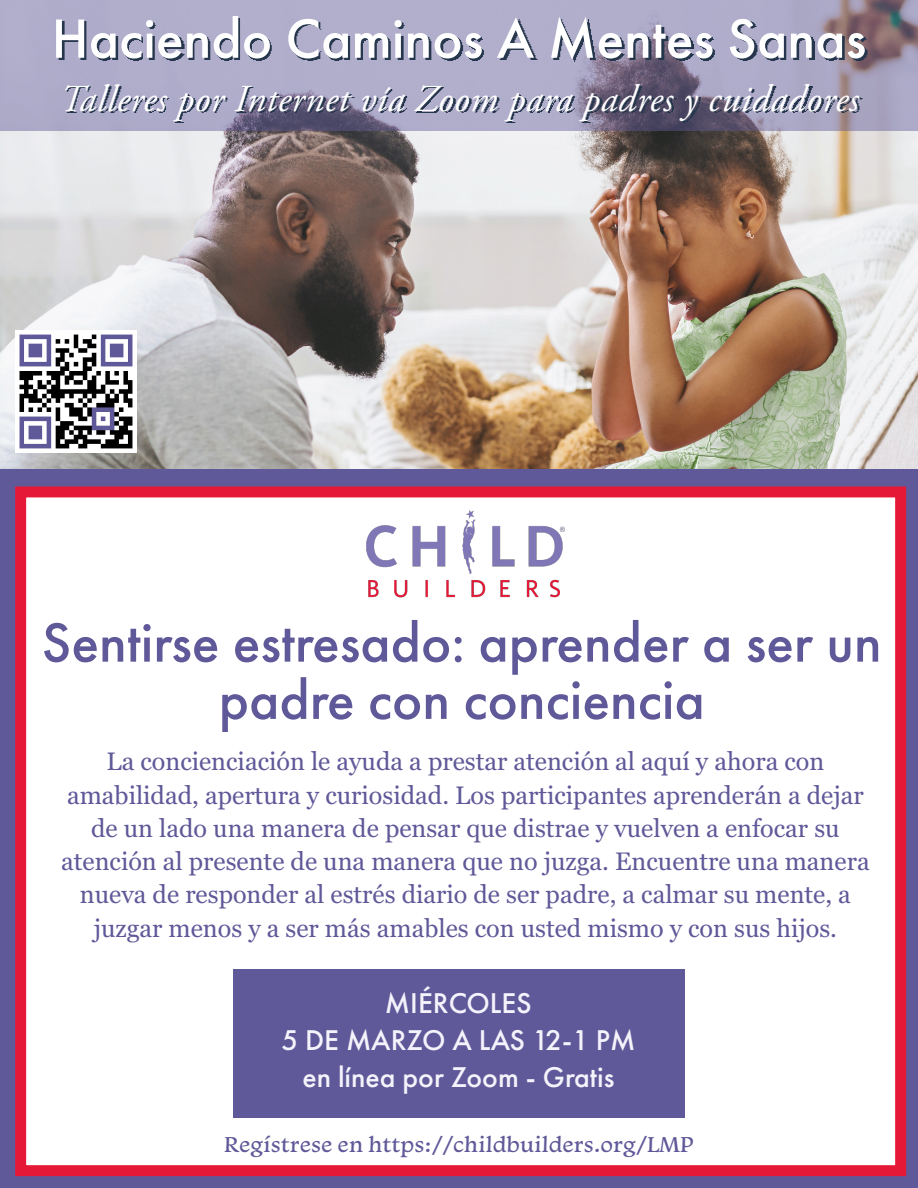
<style>
.page{position:relative;width:918px;height:1188px;background:#fff}
.page>*{position:absolute;margin:0;border:0;box-sizing:border-box;transform-origin:0 0}
.t1{font:500 57.3px/57.3px "Futura PT";color:#605999;text-align:center}
.t2{font:500 57.3px "Futura PT";color:#fff}
.t3{font:italic 37.95px "Adobe Garamond Pro";letter-spacing:.015em;color:#fff}
.t4{font:500 29.7px/37px "Futura PT";color:#f4f3fb;text-align:center}
.t5{font:25.2px/33.3px "Georgia Pro";color:#605999;text-align:center}
.t6{font:22.5px "Monarcha";color:#605999}
</style>
<div class="page">
<div style="left:0;top:466px;width:918px;height:722px;background:#605999"></div>
<img style="left:0;top:131px;width:918px;height:337px">
<div style="left:21px;top:492px;width:879px;height:679px;background:#fff"></div>
<div style="left:15px;top:486px;width:891px;height:690px;border:11px solid #e51937"></div>
<div style="left:233px;top:969px;width:451px;height:149px;background:#605999"></div>
<img style="left:366px;top:511px;width:198px;height:87px">
<img style="left:15px;top:330px;width:122px;height:122px">
<div style="left:0;top:0;width:918px;height:131px;background:#b0accb"></div>
<img style="left:58px;top:0;width:860px;height:71px">
<img style="left:44px;top:71px;width:874px;height:62px">
<h1 class="t2" style="left:51px;top:4px;width:816px">Haciendo Caminos A Mentes Sanas</h1>
<h2 class="t3" style="left:60px;top:76px;width:800px">Talleres por Internet vía Zoom para padres y cuidadores</h2>
<h1 class="t1" style="left:42px;top:614px;width:841px">Sentirse estresado: aprender a ser un padre con conciencia</h1>
<p class="t5" style="left:61px;top:746px;width:810px">La concienciación le ayuda a prestar atención al aquí y ahora con amabilidad, apertura y curiosidad. Los participantes aprenderán a dejar de un lado una manera de pensar que distrae y vuelven a enfocar su atención al presente de una manera que no juzga. Encuentre una manera nueva de responder al estrés diario de ser padre, a calmar su mente, a juzgar menos y a ser más amables con usted mismo y con sus hijos.</p>
<p class="t4" style="left:281px;top:985px;width:355px">MIÉRCOLES<br>5 DE MARZO A LAS 12-1 PM en línea por Zoom - Gratis</p>
<p class="t6" style="left:224px;top:1130px;width:471px">Regístrese en https://childbuilders.org/LMP</p>
</div>
